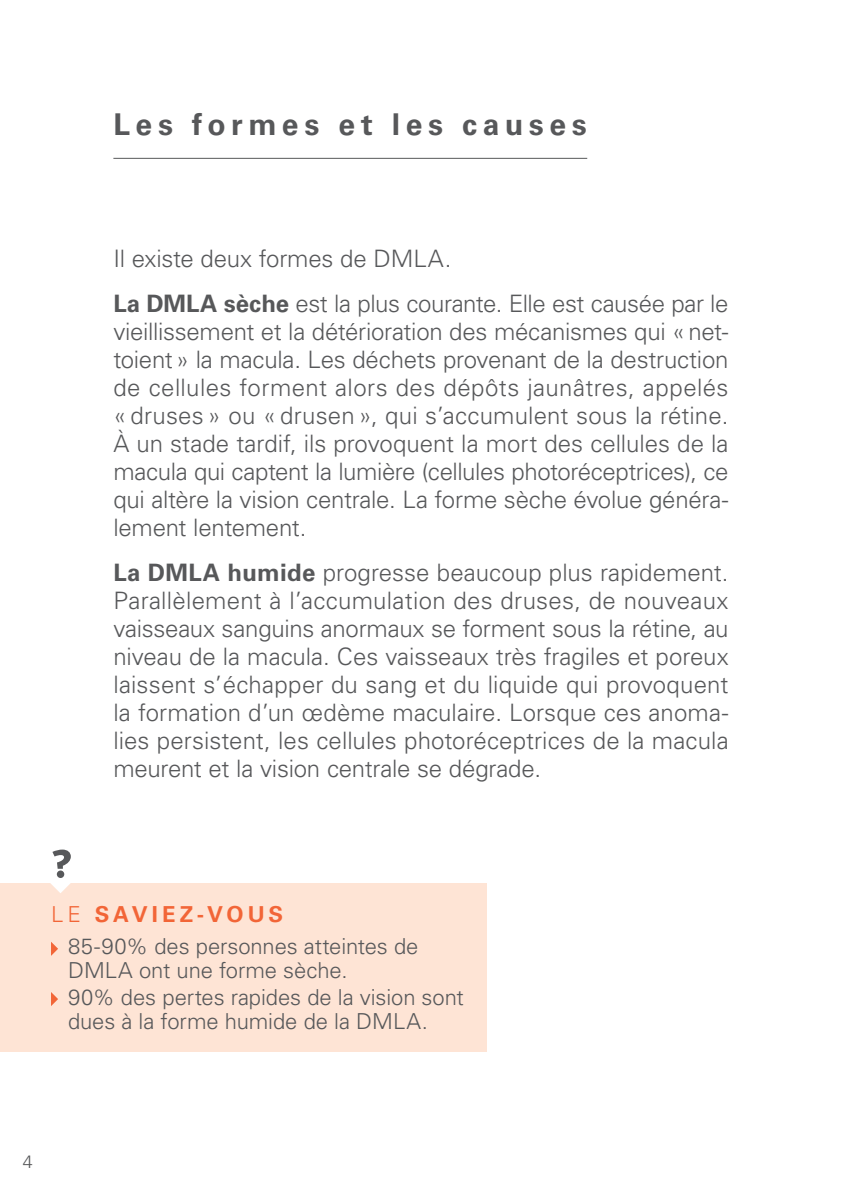
<style>
.page{position:relative;width:842px;height:1191px;background:#fff}
.page>*{position:absolute;margin:0;border:0;box-sizing:border-box;transform-origin:0 0}
.t1{font:700 30px "Univers LT Std";letter-spacing:.185em;color:#57585a}
.t2{font:300 24px/28px "Univers LT Std";letter-spacing:-.01em;color:#57585a;text-align:justify}
.t3{font:300 22px/32.6px "Univers LT Std";letter-spacing:-.005em;color:#57585a}
.t4{font:300 18px "Univers LT Std";color:#57585a}
.s1{font-weight:700}
.s2{color:#f26537}
.s3{font-weight:700;color:#f26537}
</style>
<div class="page">
<hr style="left:113px;top:158px;width:474px;height:1px;background:#57585a">
<div style="left:0;top:883px;width:487px;height:168px;background:#fee4d5"></div>
<svg style="left:51px;top:942px;width:7px;height:14px"></svg>
<svg style="left:51px;top:992px;width:7px;height:14px"></svg>
<svg style="left:50px;top:849px;width:21px;height:44px"></svg>
<p class="t1" style="left:113px;top:107px;width:475px">Les formes et les causes</p>
<p class="t2" style="left:113px;top:236px;width:617px;line-height:45px">Il existe deux formes de DMLA.<br><span class="s1">La DMLA sèche</span> est la plus courante. Elle est causée par le</p>
<p class="t2" style="left:113px;top:317px;width:617px">vieillissement et la détérioration des mécanismes qui «net&shy;toient» la macula. Les déchets provenant de la destruction de cellules forment alors des dépôts jaunâtres, appelés « druses » ou « drusen », qui s’accumulent sous la rétine.<br>À un stade tardif, ils provoquent la mort des cellules de la macula qui captent la lumière (cellules photoréceptrices), ce qui altère la vision centrale. La forme sèche évolue généra&shy;lement lentement.</p>
<p class="t2" style="left:113px;top:558px;width:617px"><span class="s1">La DMLA humide</span> progresse beaucoup plus rapidement.<br>Parallèlement à l’accumulation des druses, de nouveaux vaisseaux sanguins anormaux se forment sous la rétine, au niveau de la macula. Ces vaisseaux très fragiles et poreux laissent s’échapper du sang et du liquide qui provoquent la formation d’un œdème maculaire. Lorsque ces anoma&shy;lies persistent, les cellules photoréceptrices de la macula meurent et la vision centrale se dégrade.</p>
<p class="t3" style="left:68px;top:898px;width:352px;text-indent:-17px"><span class="s2">LE</span> <span class="s3">SAVIEZ-VOUS<br></span>85-90% des personnes atteintes de</p>
<p class="t3" style="left:68px;top:957px;width:397px;line-height:26.2px">DMLA ont une forme sèche.<br>90% des pertes rapides de la vision sont</p>
<p class="t3" style="left:68px;top:1004px;width:361px">dues à la forme humide de la DMLA.</p>
<p class="t4" style="left:23px;top:1151px;width:12px">4</p>
</div>
